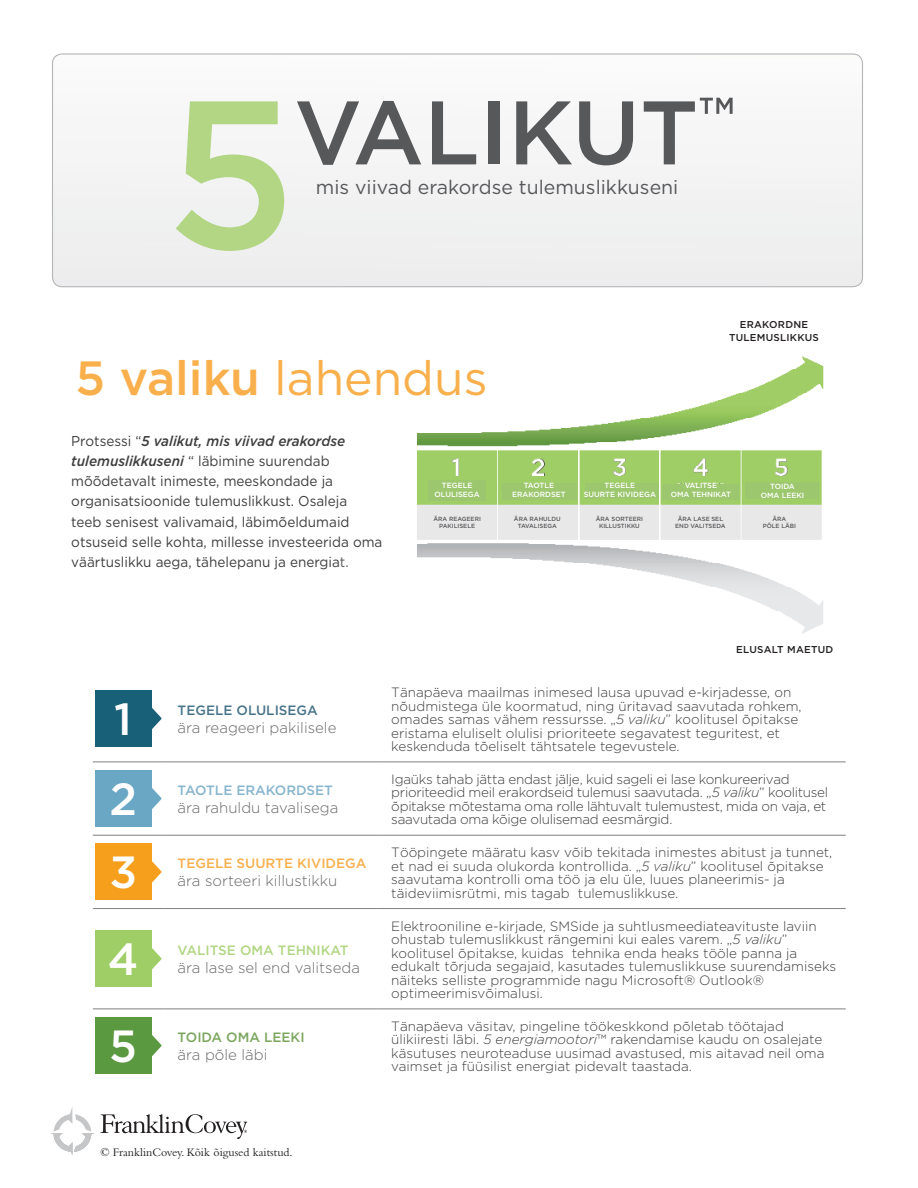
<style>
.page{position:relative;width:918px;height:1188px;background:#fff}
.page>*{position:absolute;margin:0;border:0;box-sizing:border-box;transform-origin:0 0}
.BM_Title_-_NEW{font:500 210px "Gotham HTF";color:#b2d684}
.BM_Title_-_NEW-2{font:500 90px "Gotham HTF";color:#57585a}
.para{font:48px "Gotham HTF";color:#f9b04c}
.t1{font:500 45px "Gotham HTF";color:#fff}
.BM_Title_-_NEW-3{font:19.5px "Gotham HTF";color:#57585a}
.sub_head{font:300 15px "Gotham HTF";color:#69696c}
.para-2{font:14.25px/20.2px "Gotham HTF";color:#3e3e3f;scale:.95 1}
.para-3{font:300 13.5px/13.5px "Gotham HTF";color:#3e3e3f}
.para-4{font:300 13.5px/13.5px "Gotham HTF";letter-spacing:-.02em;color:#3e3e3f}
.sub_head-2{font:500 13.5px "Gotham HTF";color:#f9b04c}
.sub_head-3{font:500 13.5px "Gotham HTF";color:#b2d684}
.sub_head-4{font:500 13.5px "Gotham HTF";color:#87b5cd}
.sub_head-5{font:500 13.5px "Gotham HTF";color:#48748a}
.sub_head-6{font:500 13.5px "Gotham HTF";color:#7ba65d}
.t2{font:12px "Bembo Std";color:#231f20}
.Model_Main_Text{font:500 9.9px/12.9px "Gotham HTF";letter-spacing:.025em;color:#231f20;text-align:center}
.BM_Title_-_NEW-4{font:500 7.5px/9px "Gotham HTF";color:#fff;text-align:center}
.BM_Title_-_NEW-5{font:500 6px/7.2px "Gotham HTF";color:#57585a;text-align:center}
.s1{font-weight:500}
.s2{font-weight:500;font-style:italic}
.s3{color:#57585a}
.s4{font-style:italic}
</style>
<div class="page">
<svg style="left:51px;top:1107px;width:196px;height:48px"></svg>
<div style="left:52px;top:55px;width:809px;height:232px;background:#f4f4f5"></div>
<div style="left:52px;top:53px;width:811px;height:234px;border:1px solid #b4b7b5;border-radius:10px"></div>
<hr style="left:93px;top:762px;width:71px;height:1px;background:#808083">
<hr style="left:164px;top:762px;width:214px;height:1px;background:#808083">
<hr style="left:378px;top:762px;width:468px;height:1px;background:#808083">
<hr style="left:93px;top:835px;width:71px;height:1px;background:#808083">
<hr style="left:164px;top:835px;width:214px;height:1px;background:#808083">
<hr style="left:378px;top:835px;width:468px;height:1px;background:#808083">
<hr style="left:93px;top:908px;width:71px;height:1px;background:#808083">
<hr style="left:164px;top:908px;width:214px;height:1px;background:#808083">
<hr style="left:378px;top:908px;width:468px;height:1px;background:#808083">
<hr style="left:93px;top:1009px;width:71px;height:1px;background:#808083">
<hr style="left:164px;top:1009px;width:214px;height:1px;background:#808083">
<hr style="left:378px;top:1009px;width:468px;height:1px;background:#808083">
<div style="left:96px;top:690px;width:56px;height:57px;background:#185f78"></div>
<svg style="left:152px;top:708px;width:9px;height:21px"></svg>
<div style="left:96px;top:770px;width:56px;height:57px;background:#69a7c4"></div>
<svg style="left:152px;top:788px;width:9px;height:21px"></svg>
<div style="left:96px;top:844px;width:56px;height:56px;background:#f69f1d"></div>
<svg style="left:152px;top:861px;width:9px;height:22px"></svg>
<div style="left:96px;top:930px;width:56px;height:57px;background:#9fce66"></div>
<svg style="left:152px;top:948px;width:9px;height:22px"></svg>
<div style="left:96px;top:1017px;width:56px;height:57px;background:#5b9941"></div>
<svg style="left:152px;top:1035px;width:9px;height:21px"></svg>
<img style="left:417px;top:356px;width:407px;height:278px">
<div style="left:428px;top:480px;width:58px;height:20px;background:#9cc76e"></div>
<div style="left:502px;top:484px;width:75px;height:16px;background:#9cc76e"></div>
<div style="left:586px;top:483px;width:73px;height:16px;background:#9cc76e"></div>
<div style="left:663px;top:484px;width:76px;height:16px;background:#9cc76e"></div>
<div style="left:745px;top:483px;width:73px;height:16px;background:#9cc76e"></div>
<div style="left:429px;top:511px;width:56px;height:19px;background:#e9e8e9"></div>
<div style="left:509px;top:512px;width:56px;height:19px;background:#e9e8e9"></div>
<div style="left:592px;top:513px;width:55px;height:19px;background:#e9e8e9"></div>
<div style="left:673px;top:513px;width:55px;height:18px;background:#e9e8e9"></div>
<div style="left:748px;top:514px;width:63px;height:17px;background:#e9e8e9"></div>
<p class="BM_Title_-_NEW" style="left:166px;top:55px;width:132px">5</p>
<p class="BM_Title_-_NEW-2" style="left:294px;top:81px;width:442px">VALIKUT<sup>™</sup></p>
<p class="BM_Title_-_NEW-3" style="left:316px;top:177px;width:364px">mis viivad erakordse tulemuslikkuseni</p>
<p class="para" style="left:75px;top:351px;width:414px"><span class="s1">5 valiku</span> lahendus</p>
<p class="Model_Main_Text" style="left:729px;top:318px;width:91px">ERAKORDNE<br>TULEMUSLIKKUS</p>
<p class="para-2" style="left:71px;top:430px;width:329px">Protsessi “<span class="s2">5 valikut, mis viivad erakordse tulemuslikkuseni</span> “ läbimine suurendab mõõdetavalt inimeste, meeskondade ja organisatsioonide tulemuslikkust. Osaleja<br>teeb senisest valivamaid, läbimõeldumaid otsuseid selle kohta, millesse investeerida oma väärtuslikku aega, tähelepanu ja energia<span class="s3">t.</span></p>
<p class="BM_Title_-_NEW-4" style="left:435px;top:481px;width:47px">TEGELE<br>OLULISEGA</p>
<p class="BM_Title_-_NEW-4" style="left:512px;top:481px;width:55px">TAOTLE<br>ERAKORDSET</p>
<p class="BM_Title_-_NEW-4" style="left:584px;top:481px;width:74px">TEGELE<br>SUURTE KIVIDEGA</p>
<p class="BM_Title_-_NEW-4" style="left:671px;top:481px;width:62px">VALITSE<br>OMA TEHNIKAT</p>
<p class="BM_Title_-_NEW-4" style="left:761px;top:481px;width:45px">TOIDA<br>OMA LEEKI</p>
<p class="BM_Title_-_NEW-5" style="left:433px;top:515px;width:49px">ÄRA REAGEERI<br>PAKILISELE</p>
<p class="BM_Title_-_NEW-5" style="left:514px;top:515px;width:48px">ÄRA RAHULDU<br>TAVALISEGA</p>
<p class="BM_Title_-_NEW-5" style="left:596px;top:515px;width:49px">ÄRA SORTEERI<br>KILLUSTIKKU</p>
<p class="BM_Title_-_NEW-5" style="left:675px;top:515px;width:52px">ÄRA LASE SEL<br>END VALITSEDA</p>
<p class="BM_Title_-_NEW-5" style="left:763px;top:515px;width:35px">ÄRA<br>PÕLE LÄBI</p>
<p class="t1" style="left:114px;top:693px;width:19px">1</p>
<p class="sub_head-5" style="left:178px;top:703px;width:142px">TEGELE OLULISEGA</p>
<p class="sub_head" style="left:178px;top:720px;width:160px">ära reageeri pakilisele</p>
<p class="t1" style="left:109px;top:773px;width:29px">2</p>
<p class="sub_head-4" style="left:178px;top:783px;width:157px">TAOTLE ERAKORDSET</p>
<p class="sub_head" style="left:178px;top:800px;width:162px">ära rahuldu tavalisega</p>
<p class="t1" style="left:109px;top:847px;width:29px">3</p>
<p class="sub_head-2" style="left:178px;top:856px;width:190px">TEGELE SUURTE KIVIDEGA</p>
<p class="sub_head" style="left:178px;top:873px;width:161px">ära sorteeri killustikku</p>
<p class="t1" style="left:108px;top:933px;width:32px">4</p>
<p class="sub_head-3" style="left:178px;top:943px;width:173px">VALITSE OMA TEHNIKAT</p>
<p class="sub_head" style="left:178px;top:960px;width:184px">ära lase sel end valitseda</p>
<p class="t1" style="left:109px;top:1020px;width:29px">5</p>
<p class="sub_head-6" style="left:178px;top:1030px;width:129px">TOIDA OMA LEEKI</p>
<p class="sub_head" style="left:178px;top:1047px;width:91px">ära põle läbi</p>
<p class="Model_Main_Text" style="left:736px;top:643px;width:99px">ELUSALT MAETUD</p>
<p class="para-3" style="left:391px;top:685px;width:412px">Tänapäeva maailmas inimesed lausa upuvad e-kirjadesse, on nõudmistega üle koormatud, ning üritavad saavutada rohkem, omades samas vähem ressursse. „<span class="s4">5 valiku</span>” koolitusel õpitakse eristama eluliselt olulisi prioriteete segavatest teguritest, et keskenduda tõeliselt tähtsatele tegevustele.</p>
<p class="para-4" style="left:391px;top:772px;width:438px">Igaüks tahab jätta endast jälje, kuid sageli ei lase konkureerivad prioriteedid meil erakordseid tulemusi saavutada. „<span class="s4">5 valiku</span>” koolitusel õpitakse mõtestama oma rolle lähtuvalt tulemustest, mida on vaja, et saavutada oma kõige olulisemad eesmärgid.</p>
<p class="para-3" style="left:391px;top:846px;width:443px">Tööpingete määratu kasv võib tekitada inimestes abitust ja tunnet, et nad ei suuda olukorda kontrollida. „<span class="s4">5 valiku</span>” koolitusel õpitakse saavutama kontrolli oma töö ja elu üle, luues planeerimis- ja täideviimisrütmi, mis tagab tulemuslikkuse.</p>
<p class="para-3" style="left:391px;top:919px;width:447px">Elektrooniline e-kirjade, SMSide ja suhtlusmeediateavituste laviin ohustab tulemuslikkust rängemini kui eales varem. „<span class="s4">5 valiku</span>” koolitusel õpitakse, kuidas tehnika enda heaks tööle panna ja edukalt tõrjuda segajaid, kasutades tulemuslikkuse suurendamiseks näiteks selliste programmide nagu Microsoft® Outlook® optimeerimisvõimalusi.</p>
<p class="para-3" style="left:391px;top:1019px;width:435px">Tänapäeva väsitav, pingeline töökeskkond põletab töötajad ülikiiresti läbi. <span class="s4">5 energiamootori</span>™ rakendamise kaudu on osalejate käsutuses neuroteaduse uusimad avastused, mis aitavad neil oma vaimset ja füüsilist energiat pidevalt taastada.</p>
<p class="t2" style="left:100px;top:1145px;width:194px">© FranklinCovey. Kõik õigused kaitstud.</p>
</div>
